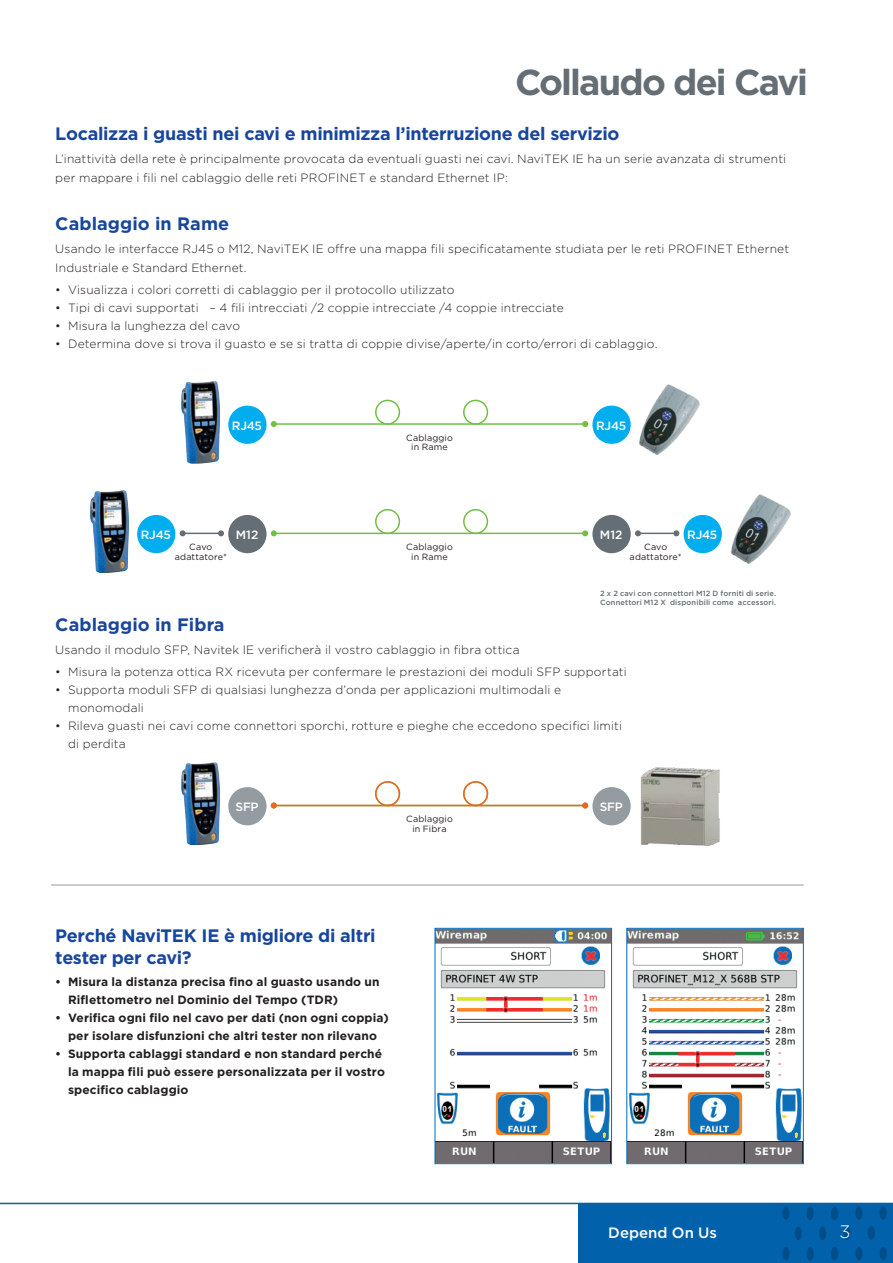
<style>
.page{position:relative;width:893px;height:1263px;background:#fff}
.page>*{position:absolute;margin:0;border:0;box-sizing:border-box;transform-origin:0 0}
.t1{font:700 36px "Gotham";letter-spacing:-.05em;color:#646e74}
.t2{font:700 18px/21.6px "Gotham";letter-spacing:-.015em;color:#18469d}
.t3{font:700 18px "Gotham";letter-spacing:.005em;color:#18469d}
.t4{font:300 18px "Gotham";color:#fff}
.t5{font:500 15px "Gotham";color:#fff}
.t6{font:300 12px/18.8px "Gotham";letter-spacing:.015em;color:#231f20}
.t7{font:700 12px/18px "Gotham";letter-spacing:.01em;color:#231f20}
.t8{font:500 12px "Gotham";letter-spacing:-.02em;color:#fff}
.t9{font:9px/9.8px "Gotham";letter-spacing:.015em;color:#231f20;text-align:center}
.t10{font:500 7.5px/9px "Gotham";letter-spacing:.015em;color:#646e74}
</style>
<div class="page">
<hr style="left:51px;top:885px;width:753px;height:1px;background:#959ca1">
<img style="left:90px;top:490px;width:39px;height:83px">
<img style="left:731px;top:494px;width:60px;height:70px">
<hr style="left:183px;top:533px;width:38px;height:1px;background:#646e74">
<svg style="left:218px;top:530px;width:6px;height:6px"></svg>
<svg style="left:180px;top:530px;width:6px;height:6px"></svg>
<hr style="left:274px;top:533px;width:311px;height:1px;background:#71bf44">
<svg style="left:582px;top:530px;width:6px;height:6px"></svg>
<svg style="left:271px;top:530px;width:6px;height:6px"></svg>
<div style="left:375px;top:509px;width:25px;height:25px;border:2px solid #71bf44;border-radius:50%"></div>
<div style="left:463px;top:509px;width:25px;height:25px;border:2px solid #71bf44;border-radius:50%"></div>
<div style="left:228px;top:515px;width:39px;height:38px;background:#646e74;border-radius:50%"></div>
<div style="left:137px;top:515px;width:38px;height:38px;background:#00aeef;border-radius:50%"></div>
<hr style="left:638px;top:533px;width:38px;height:1px;background:#646e74">
<svg style="left:673px;top:530px;width:6px;height:6px"></svg>
<svg style="left:635px;top:530px;width:6px;height:6px"></svg>
<div style="left:592px;top:515px;width:39px;height:38px;background:#646e74;border-radius:50%"></div>
<div style="left:684px;top:515px;width:38px;height:38px;background:#00aeef;border-radius:50%"></div>
<img style="left:181px;top:381px;width:39px;height:83px">
<img style="left:639px;top:385px;width:61px;height:69px">
<hr style="left:274px;top:423px;width:311px;height:2px;background:#71bf44">
<svg style="left:582px;top:421px;width:6px;height:6px"></svg>
<svg style="left:271px;top:421px;width:6px;height:6px"></svg>
<div style="left:375px;top:400px;width:25px;height:25px;border:2px solid #71bf44;border-radius:50%"></div>
<div style="left:463px;top:400px;width:25px;height:25px;border:2px solid #71bf44;border-radius:50%"></div>
<div style="left:228px;top:406px;width:39px;height:38px;background:#00aeef;border-radius:50%"></div>
<div style="left:592px;top:406px;width:39px;height:38px;background:#00aeef;border-radius:50%"></div>
<img style="left:181px;top:762px;width:39px;height:83px">
<div style="left:228px;top:787px;width:39px;height:38px;background:#959ca1;border-radius:50%"></div>
<div style="left:592px;top:787px;width:39px;height:38px;background:#959ca1;border-radius:50%"></div>
<img style="left:437px;top:930px;width:173px;height:232px">
<div style="left:435px;top:928px;width:177px;height:236px;border:1px solid #016ab6"></div>
<img style="left:628px;top:930px;width:174px;height:232px">
<div style="left:626px;top:928px;width:178px;height:236px;border:1px solid #016ab6"></div>
<img style="left:640px;top:767px;width:80px;height:79px">
<hr style="left:274px;top:805px;width:311px;height:1px;background:#f36421">
<svg style="left:582px;top:802px;width:6px;height:6px"></svg>
<svg style="left:271px;top:802px;width:6px;height:6px"></svg>
<div style="left:375px;top:781px;width:25px;height:25px;border:2px solid #f36421;border-radius:50%"></div>
<div style="left:463px;top:781px;width:25px;height:25px;border:2px solid #f36421;border-radius:50%"></div>
<div style="left:578px;top:1203px;width:315px;height:60px;background:#0162ab"></div>
<div style="left:782px;top:1247px;width:7px;height:13px;background:#004e89;border-radius:50%"></div>
<div style="left:782px;top:1206px;width:7px;height:14px;background:#004e89;border-radius:50%"></div>
<div style="left:795px;top:1226px;width:7px;height:14px;background:#004e89;border-radius:50%"></div>
<div style="left:807px;top:1247px;width:7px;height:13px;background:#004e89;border-radius:50%"></div>
<div style="left:819px;top:1226px;width:7px;height:14px;background:#004e89;border-radius:50%"></div>
<div style="left:831px;top:1247px;width:7px;height:13px;background:#004e89;border-radius:50%"></div>
<div style="left:843px;top:1226px;width:8px;height:14px;background:#004e89;border-radius:50%"></div>
<div style="left:855px;top:1247px;width:7px;height:13px;background:#004e89;border-radius:50%"></div>
<div style="left:807px;top:1206px;width:7px;height:14px;background:#004e89;border-radius:50%"></div>
<div style="left:831px;top:1206px;width:7px;height:14px;background:#004e89;border-radius:50%"></div>
<div style="left:855px;top:1206px;width:7px;height:14px;background:#004e89;border-radius:50%"></div>
<div style="left:868px;top:1226px;width:7px;height:14px;background:#004e89;border-radius:50%"></div>
<div style="left:880px;top:1246px;width:7px;height:14px;background:#004e89;border-radius:50%"></div>
<div style="left:879px;top:1206px;width:8px;height:14px;background:#004e89;border-radius:50%"></div>
<hr style="left:0;top:1203px;width:893px;height:1px;background:#0162ab">
<h1 class="t1" style="left:515px;top:58px;width:294px">Collaudo dei Cavi</h1>
<h2 class="t2" style="left:55px;top:122px;width:566px">Localizza i guasti nei cavi e minimizza l’interruzione del servizio</h2>
<p class="t6" style="left:55px;top:149px;width:732px">L’inattività della rete è principalmente provocata da eventuali guasti nei cavi. NaviTEK IE ha un serie avanzata di strumenti per mappare i fili nel cablaggio delle reti PROFINET e standard Ethernet IP:</p>
<h2 class="t3" style="left:55px;top:212px;width:176px">Cablaggio in Rame</h2>
<p class="t6" style="left:55px;top:239px;width:735px">Usando le interfacce RJ45 o M12, NaviTEK IE offre una mappa fili specificatamente studiata per le reti PROFINET Ethernet<br>Industriale e Standard Ethernet.</p>
<p class="t6" style="left:55px;top:280px;width:401px">• Visualizza i colori corretti di cablaggio per il protocollo utilizzato</p>
<p class="t6" style="left:55px;top:298px;width:510px">• Tipi di cavi supportati – 4 fili intrecciati /2 coppie intrecciate /4 coppie intrecciate</p>
<p class="t6" style="left:55px;top:316px;width:186px">• Misura la lunghezza del cavo</p>
<p class="t6" style="left:55px;top:334px;width:604px">• Determina dove si trova il guasto e se si tratta di coppie divise/aperte/in corto/errori di cablaggio.</p>
<p class="t8" style="left:232px;top:417px;width:32px">RJ45</p>
<p class="t8" style="left:596px;top:417px;width:32px">RJ45</p>
<p class="t9" style="left:406px;top:432px;width:48px">Cablaggio in Rame</p>
<p class="t8" style="left:141px;top:527px;width:32px">RJ45</p>
<p class="t8" style="left:236px;top:527px;width:24px">M12</p>
<p class="t8" style="left:600px;top:527px;width:24px">M12</p>
<p class="t8" style="left:687px;top:527px;width:32px">RJ45</p>
<p class="t9" style="left:175px;top:542px;width:54px">Cavo adattatore*</p>
<p class="t9" style="left:630px;top:541px;width:54px">Cavo adattatore*</p>
<p class="t9" style="left:406px;top:542px;width:48px">Cablaggio in Rame</p>
<p class="t10" style="left:600px;top:589px;width:177px">2 x 2 cavi con connettori M12 D forniti di serie.<br>Connettori M12 X disponibili come accessori.</p>
<h2 class="t3" style="left:55px;top:612px;width:171px">Cablaggio in Fibra</h2>
<p class="t6" style="left:55px;top:640px;width:466px">Usando il modulo SFP, Navitek IE verificherà il vostro cablaggio in fibra ottica</p>
<p class="t6" style="left:55px;top:662px;width:573px">• Misura la potenza ottica RX ricevuta per confermare le prestazioni dei moduli SFP supportati</p>
<p class="t6" style="left:68px;top:680px;width:494px;line-height:18px;text-indent:-13px">• Supporta moduli SFP di qualsiasi lunghezza d’onda per applicazioni multimodali e monomodali</p>
<p class="t6" style="left:68px;top:716px;width:555px;line-height:18px;text-indent:-13px">• Rileva guasti nei cavi come connettori sporchi, rotture e pieghe che eccedono specifici limiti di perdita</p>
<p class="t8" style="left:235px;top:799px;width:25px">SFP</p>
<p class="t8" style="left:600px;top:799px;width:25px">SFP</p>
<p class="t9" style="left:406px;top:814px;width:48px">Cablaggio in Fibra</p>
<h2 class="t2" style="left:55px;top:925px;width:322px">Perché NaviTEK IE è migliore di altri tester per cavi?</h2>
<p class="t7" style="left:68px;top:973px;width:313px;text-indent:-13px">• Misura la distanza precisa fino al guasto usando un<br>Riflettometro nel Dominio del Tempo (TDR)</p>
<p class="t7" style="left:55px;top:1009px;width:335px;text-align:center">• Verifica ogni filo nel cavo per dati (non ogni coppia) per isolare disfunzioni che altri tester non rilevano</p>
<p class="t7" style="left:68px;top:1045px;width:318px;text-indent:-13px">• Supporta cablaggi standard e non standard perché la mappa fili può essere personalizzata per il vostro specifico cablaggio</p>
<p class="t5" style="left:608px;top:1222px;width:110px">Depend On Us</p>
<h2 class="t4" style="left:839px;top:1220px;width:12px">3</h2>
</div>
